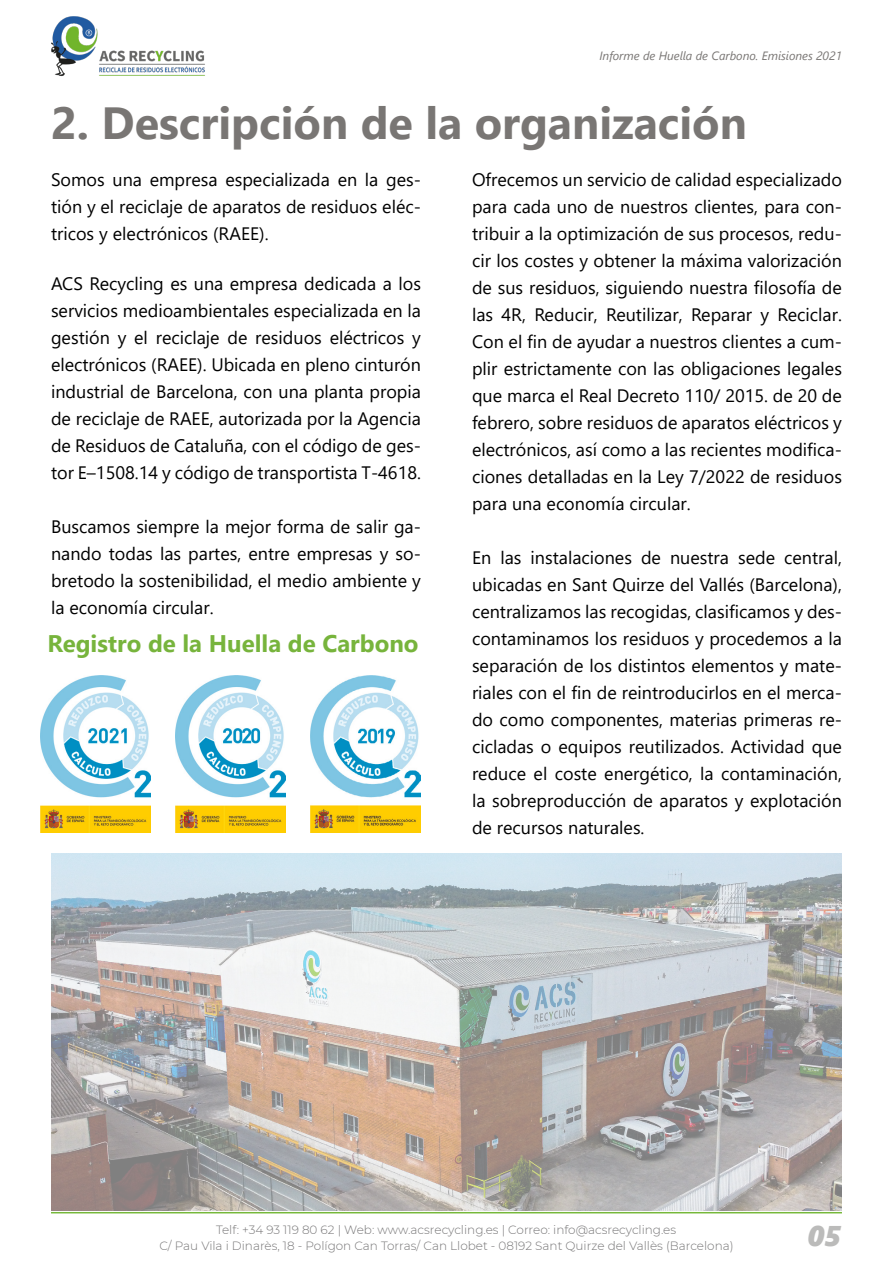
<style>
.page{position:relative;width:893px;height:1263px;background:#fff}
.page>*{position:absolute;margin:0;border:0;box-sizing:border-box;transform-origin:0 0}
.t1{font:700 45px "Segoe UI";color:#797674}
.t2{font:italic 28.5px "Segoe UI Black";color:#bbbbba}
.t3{font:700 24px "Segoe UI";color:#77b43c}
.t4{font:18px/27px "Segoe UI";color:#000;text-align:justify}
.t5{font:300 12px/15.9px "Montserrat";color:#767576;text-align:center}
.t6{font:italic 12px "Segoe UI";color:#797674}
</style>
<div class="page">
<img style="left:51px;top:16px;width:154px;height:60px">
<hr style="left:51px;top:1212px;width:791px;height:1px;background:#76b83a">
<img style="left:40px;top:675px;width:111px;height:157px">
<img style="left:175px;top:675px;width:111px;height:157px">
<img style="left:310px;top:675px;width:111px;height:157px">
<img style="left:51px;top:853px;width:791px;height:358px">
<p class="t6" style="left:599px;top:44px;width:244px">Informe de Huella de Carbono. Emisiones 2021</p>
<h1 class="t1" style="left:51px;top:81px;width:697px">2. Descripción de la organización</h1>
<p class="t4" style="left:51px;top:164px;width:371px">Somos una empresa especializada en la ges&shy;tión y el reciclaje de aparatos de residuos eléc&shy;tricos y electrónicos (RAEE).</p>
<p class="t4" style="left:51px;top:268px;width:371px">ACS Recycling es una empresa dedicada a los servicios medioambientales especializada en la gestión y el reciclaje de residuos eléctricos y electrónicos (RAEE). Ubicada en pleno cinturón industrial de Barcelona, con una planta propia de reciclaje de RAEE, autorizada por la Agencia de Residuos de Cataluña, con el código de ges&shy;tor E–1508.14 y código de transportista T-4618.</p>
<p class="t4" style="left:51px;top:511px;width:371px">Buscamos siempre la mejor forma de salir ga&shy;nando todas las partes, entre empresas y so&shy;bretodo la sostenibilidad, el medio ambiente y la economía circular.</p>
<h3 class="t3" style="left:48px;top:621px;width:372px">Registro de la Huella de Carbono</h3>
<p class="t4" style="left:472px;top:164px;width:371px">Ofrecemos un servicio de calidad especializado para cada uno de nuestros clientes, para con&shy;tribuir a la optimización de sus procesos, redu&shy;cir los costes y obtener la máxima valorización de sus residuos, siguiendo nuestra filosofía de las 4R, Reducir, Reutilizar, Reparar y Reciclar.<br>Con el fin de ayudar a nuestros clientes a cum&shy;plir estrictamente con las obligaciones legales que marca el Real Decreto 110/ 2015. de 20 de febrero, sobre residuos de aparatos eléctricos y electrónicos, así como a las recientes modifica&shy;ciones detalladas en la Ley 7/2022 de residuos para una economía circular.</p>
<p class="t4" style="left:472px;top:542px;width:371px">En las instalaciones de nuestra sede central, ubicadas en Sant Quirze del Vallés (Barcelona), centralizamos las recogidas, clasificamos y des&shy;contaminamos los residuos y procedemos a la separación de los distintos elementos y mate&shy;riales con el fin de reintroducirlos en el merca&shy;do como componentes, materias primeras re&shy;cicladas o equipos reutilizados. Actividad que reduce el coste energético, la contaminación, la sobreproducción de aparatos y explotación de recursos naturales.</p>
<p class="t5" style="left:159px;top:1222px;width:576px">Telf: +34 93 119 80 62 | Web: www.acsrecycling.es | Correo: info@acsrecycling.es<br>C/ Pau Vila i Dinarès, 18 - Polígon Can Torras/ Can Llobet - 08192 Sant Quirze del Vallès (Barcelona)</p>
<h2 class="t2" style="left:807px;top:1214px;width:35px">05</h2>
</div>
